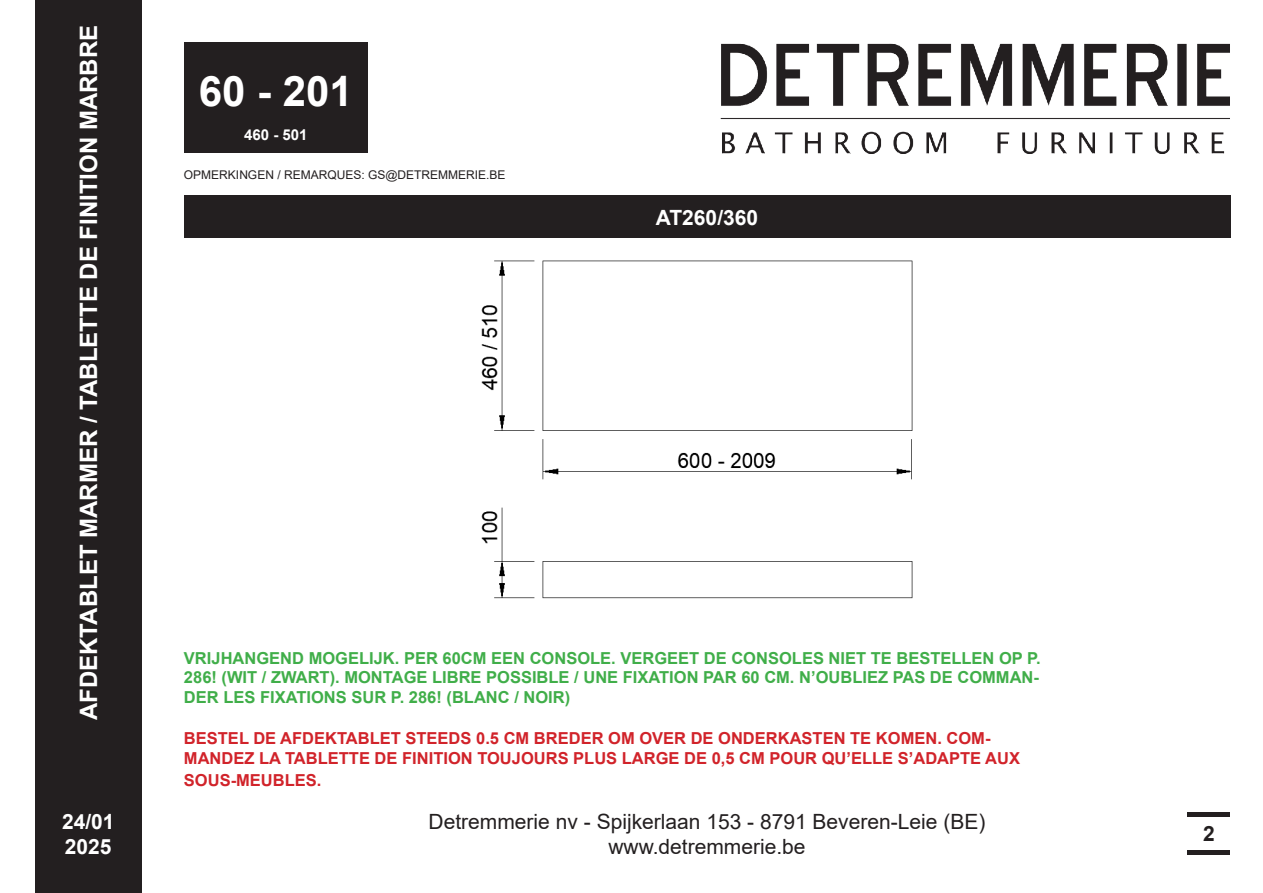
<style>
.page{position:relative;width:1263px;height:893px;background:#fff}
.page>*{position:absolute;margin:0;border:0;box-sizing:border-box;transform-origin:0 0}
.t1{font:700 42px "Arial";color:#fff}
.t2{font:700 24px "Arial";color:#fff}
.t3{font:21px/25.2px "Arial";color:#231f20;text-align:center}
.t4{font:700 21px/25.2px "Arial";color:#fff}
.t5{font:700 21px "Arial";color:#231f20}
.t6{font:700 16.5px/19.8px "Arial";color:#40ae49;text-align:justify}
.t7{font:700 16.5px/19.8px "Arial";color:#d1232a}
.t8{font:700 15px "Arial";color:#fff}
.t9{font:12px "Arial";color:#231f20}
</style>
<div class="page">
<div style="left:35px;top:0;width:106px;height:893px;background:#231f20"></div>
<img style="left:720px;top:43px;width:510px;height:110px">
<div style="left:1187px;top:812px;width:43px;height:5px;background:#231f20"></div>
<div style="left:1187px;top:850px;width:43px;height:5px;background:#231f20"></div>
<div style="left:184px;top:196px;width:1046px;height:42px;background:#231f20"></div>
<div style="left:184px;top:43px;width:184px;height:110px;background:#231f20"></div>
<img style="left:481px;top:260px;width:432px;height:339px">
<h2 class="t2" style="left:72px;top:720px;width:697px;rotate:-90deg">AFDEKTABLET MARMER / TABLETTE DE FINITION MARBRE</h2>
<p class="t4" style="left:62px;top:809px;width:54px">24/01<br>2025</p>
<p class="t1" style="left:199px;top:61px;width:156px">60 - 201</p>
<p class="t8" style="left:244px;top:124px;width:65px">460 - 501</p>
<p class="t9" style="left:184px;top:166px;width:323px">OPMERKINGEN / REMARQUES: GS@DETREMMERIE.BE</p>
<p class="t4" style="left:656px;top:205px;width:104px">AT260/360</p>
<p class="t6" style="left:184px;top:648px;width:858px">VRIJHANGEND MOGELIJK. PER 60CM EEN CONSOLE. VERGEET DE CONSOLES NIET TE BESTELLEN OP P.<br>286! (WIT / ZWART). MONTAGE LIBRE POSSIBLE / UNE FIXATION PAR 60 CM. N’OUBLIEZ PAS DE COMMAN-DER LES FIXATIONS SUR P. 286! (BLANC / NOIR)</p>
<p class="t7" style="left:184px;top:729px;width:838px">BESTEL DE AFDEKTABLET STEEDS 0.5 CM BREDER OM OVER DE ONDERKASTEN TE KOMEN. COM-<br>MANDEZ LA TABLETTE DE FINITION TOUJOURS PLUS LARGE DE 0,5 CM POUR QU’ELLE S’ADAPTE AUX</p>
<p class="t7" style="left:184px;top:770px;width:139px">SOUS-MEUBLES.</p>
<p class="t3" style="left:429px;top:808px;width:558px">Detremmerie nv - Spijkerlaan 153 - 8791 Beveren-Leie (BE) www.detremmerie.be</p>
<p class="t5" style="left:1203px;top:819px;width:13px">2</p>
</div>
